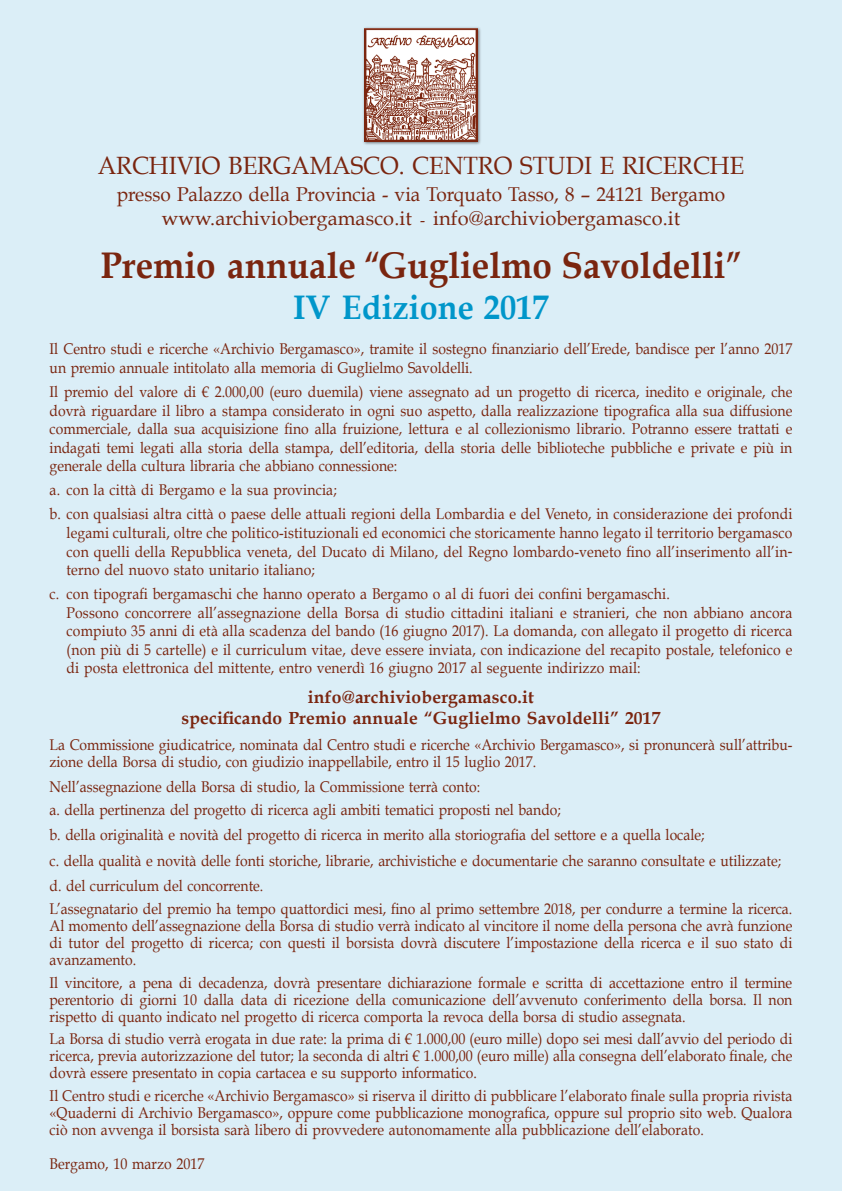
<style>
.page{position:relative;width:842px;height:1191px;background:#dbeef7}
.page>*{position:absolute;margin:0;border:0;box-sizing:border-box;transform-origin:0 0}
.t1{font:700 37px "Book Antiqua";color:#7a250f;scale:.95 1}
.t2{font:700 34px "Book Antiqua";letter-spacing:.005em;color:#0096ca;scale:.95 1}
.t3{font:25px "Book Antiqua";color:#7a250f;scale:.95 1}
.t4{font:20px/24.5px "Book Antiqua";color:#7a250f;text-align:center;scale:.95 1}
.t5{font:700 17.5px/21.2px "Book Antiqua";letter-spacing:.01em;color:#7a250f;text-align:center}
.t6{font:15.5px/18.5px "Book Antiqua";color:#7a250f;scale:.9 1}
.s1{font-size:15px}
</style>
<div class="page">
<div style="left:362px;top:26px;width:119px;height:119px;background:#231f20;opacity:.6"></div>
<img style="left:364px;top:28px;width:113px;height:113px">
<h3 class="t3" style="left:98px;top:150px;width:682px">ARCHIVIO BERGAMASCO. CENTRO STUDI E RICERCHE</h3>
<p class="t4" style="left:117px;top:182px;width:642px">presso Palazzo della Provincia - via Torquato Tasso, 8 – 24121 Bergamo www.archiviobergamasco.it <span class="s1">-</span> info@archiviobergamasco.it</p>
<h1 class="t1" style="left:101px;top:244px;width:676px">Premio annuale “Guglielmo Savoldelli”</h1>
<h2 class="t2" style="left:293px;top:287px;width:271px">IV Edizione 2017</h2>
<p class="t6" style="left:50px;top:340px;width:827px">Il Centro studi e ricerche «Archivio Bergamasco», tramite il sostegno finanziario dell’Erede, bandisce per l’anno 2017 un premio annuale intitolato alla memoria di Guglielmo Savoldelli.</p>
<p class="t6" style="left:50px;top:382px;width:827px;text-align:justify">Il premio del valore di € 2.000,00 (euro duemila) viene assegnato ad un progetto di ricerca, inedito e originale, che dovrà riguardare il libro a stampa considerato in ogni suo aspetto, dalla realizzazione tipografica alla sua diffusione commerciale, dalla sua acquisizione fino alla fruizione, lettura e al collezionismo librario. Potranno essere trattati e indagati temi legati alla storia della stampa, dell’editoria, della storia delle biblioteche pubbliche e private e più in generale della cultura libraria che abbiano connessione:</p>
<p class="t6" style="left:50px;top:478px;width:827px;line-height:24.2px">a. con la città di Bergamo e la sua provincia;<br>b. con qualsiasi altra città o paese delle attuali regioni della Lombardia e del Veneto, in considerazione dei profondi</p>
<p class="t6" style="left:67px;top:523px;width:808px;text-align:justify">legami culturali, oltre che politico-istituzionali ed economici che storicamente hanno legato il territorio bergamasco con quelli della Repubblica veneta, del Ducato di Milano, del Regno lombardo-veneto fino all’inserimento all’in&shy;terno del nuovo stato unitario italiano;</p>
<p class="t6" style="left:67px;top:584px;width:808px;text-indent:-17px">c. con tipografi bergamaschi che hanno operato a Bergamo o al di fuori dei confini bergamaschi.<br>Possono concorrere all’assegnazione della Borsa di studio cittadini italiani e stranieri, che non abbiano ancora compiuto 35 anni di età alla scadenza del bando (16 giugno 2017). La domanda, con allegato il progetto di ricerca (non più di 5 cartelle) e il curriculum vitae, deve essere inviata, con indicazione del recapito postale, telefonico e di posta elettronica del mittente, entro venerdì 16 giugno 2017 al seguente indirizzo mail:</p>
<p class="t5" style="left:181px;top:686px;width:481px">info@archiviobergamasco.it<br>specificando Premio annuale “Guglielmo Savoldelli” 2017</p>
<p class="t6" style="left:50px;top:736px;width:827px;line-height:17px">La Commissione giudicatrice, nominata dal Centro studi e ricerche «Archivio Bergamasco», si pronuncerà sull’attribu&shy;zione della Borsa di studio, con giudizio inappellabile, entro il 15 luglio 2017.</p>
<p class="t6" style="left:50px;top:775px;width:570px;line-height:22.7px">Nell’assegnazione della Borsa di studio, la Commissione terrà conto:<br>a. della pertinenza del progetto di ricerca agli ambiti tematici proposti nel bando;</p>
<p class="t6" style="left:50px;top:822px;width:814px;line-height:25.5px">b. della originalità e novità del progetto di ricerca in merito alla storiografia del settore e a quella locale;<br>c. della qualità e novità delle fonti storiche, librarie, archivistiche e documentarie che saranno consultate e utilizzate; d. del curriculum del concorrente.</p>
<p class="t6" style="left:50px;top:900px;width:827px;line-height:17px;text-align:justify">L’assegnatario del premio ha tempo quattordici mesi, fino al primo settembre 2018, per condurre a termine la ricerca.<br>Al momento dell’assegnazione della Borsa di studio verrà indicato al vincitore il nome della persona che avrà funzione di tutor del progetto di ricerca; con questi il borsista dovrà discutere l’impostazione della ricerca e il suo stato di avanzamento.</p>
<p class="t6" style="left:50px;top:974px;width:827px;line-height:17px;text-align:justify">Il vincitore, a pena di decadenza, dovrà presentare dichiarazione formale e scritta di accettazione entro il termine perentorio di giorni 10 dalla data di ricezione della comunicazione dell’avvenuto conferimento della borsa. Il non rispetto di quanto indicato nel progetto di ricerca comporta la revoca della borsa di studio assegnata.</p>
<p class="t6" style="left:50px;top:1030px;width:827px;line-height:17px;text-align:justify">La Borsa di studio verrà erogata in due rate: la prima di € 1.000,00 (euro mille) dopo sei mesi dall’avvio del periodo di ricerca, previa autorizzazione del tutor; la seconda di altri € 1.000,00 (euro mille) alla consegna dell’elaborato finale, che dovrà essere presentato in copia cartacea e su supporto informatico.</p>
<p class="t6" style="left:50px;top:1087px;width:827px;line-height:17px;text-align:justify">Il Centro studi e ricerche «Archivio Bergamasco» si riserva il diritto di pubblicare l’elaborato finale sulla propria rivista «Quaderni di Archivio Bergamasco», oppure come pubblicazione monografica, oppure sul proprio sito web. Qualora ciò non avvenga il borsista sarà libero di provvedere autonomamente alla pubblicazione dell’elaborato.</p>
<p class="t6" style="left:50px;top:1154px;width:174px">Bergamo, 10 marzo 2017</p>
</div>
